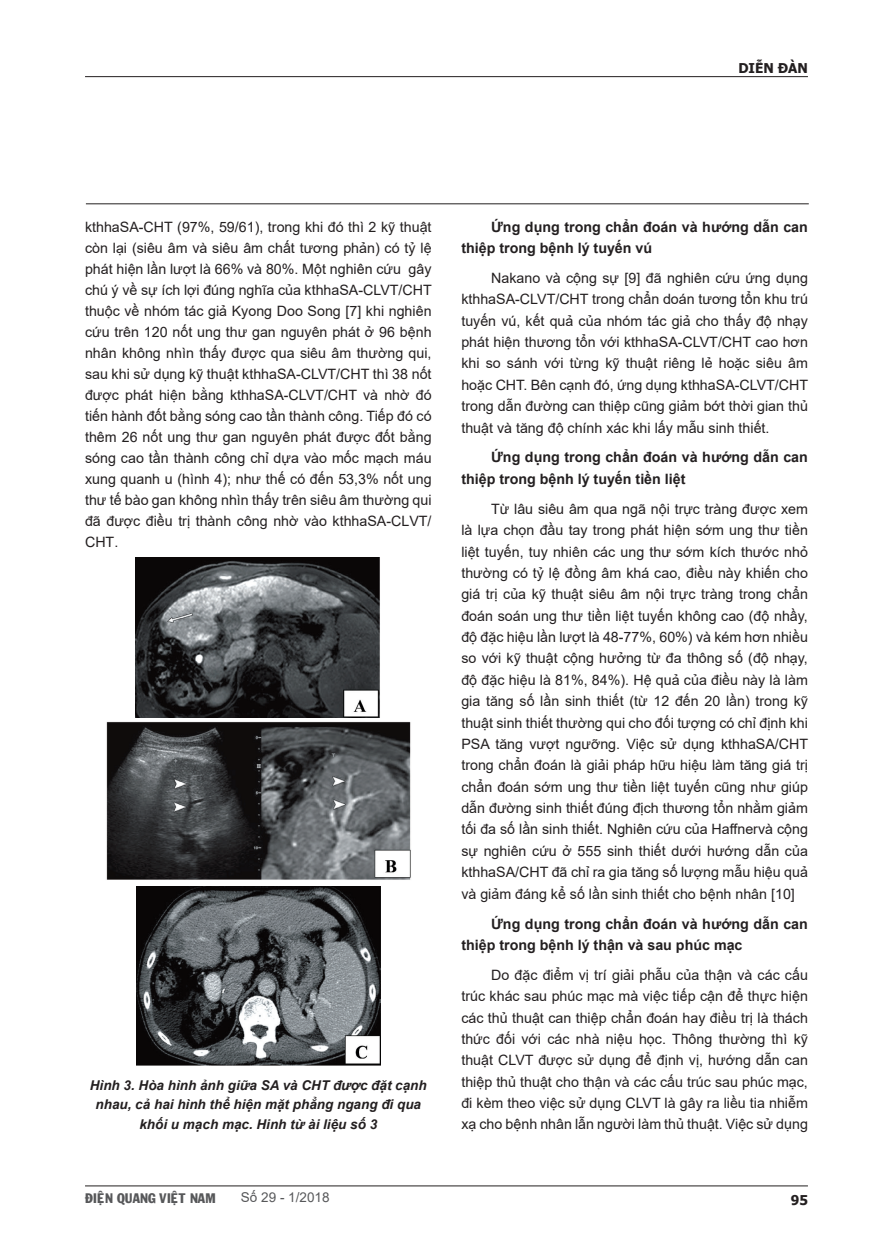
<style>
.page{position:relative;width:893px;height:1255px;background:#fff}
.page>*{position:absolute;margin:0;border:0;box-sizing:border-box;transform-origin:0 0}
.t1{font:14.25px/21.3px "Arial";color:#231f20;text-align:justify}
.t2{font:700 14.25px/21.3px "Arial";color:#231f20}
.hinhf{font:italic 700 13.5px/19.5px "Arial";color:#231f20;text-align:center}
.t3{font:13.5px "VNI Franko";color:#57585a}
.t4{font:13.5px "Arial";color:#57585a}
.t5{font:700 13.5px "Tahoma";color:#231f20}
</style>
<div class="page">
<hr style="left:85px;top:76px;width:723px;height:1px;background:#231f20">
<hr style="left:86px;top:203px;width:723px;height:1px;background:#231f20">
<hr style="left:85px;top:1185px;width:723px;height:1px;background:#231f20">
<img style="left:136px;top:558px;width:244px;height:160px">
<img style="left:106px;top:721px;width:305px;height:159px">
<img style="left:136px;top:886px;width:245px;height:179px">
<p class="t5" style="left:738px;top:58px;width:71px">DIỄN ĐÀN</p>
<p class="t1" style="left:85px;top:216px;width:348px">kthhaSA-CHT (97%, 59/61), trong khi đó thì 2 kỹ thuật còn lại (siêu âm và siêu âm chất tương phản) có tỷ lệ phát hiện lần lượt là 66% và 80%. Một nghiên cứu gây chú ý về sự ích lợi đúng nghĩa của kthhaSA-CLVT/CHT thuộc về nhóm tác giả Kyong Doo Song [7] khi nghiên cứu trên 120 nốt ung thư gan nguyên phát ở 96 bệnh nhân không nhìn thấy được qua siêu âm thường qui, sau khi sử dụng kỹ thuật kthhaSA-CLVT/CHT thì 38 nốt được phát hiện bằng kthhaSA-CLVT/CHT và nhờ đó tiến hành đốt bằng sóng cao tần thành công. Tiếp đó có thêm 26 nốt ung thư gan nguyên phát được đốt bằng sóng cao tần thành công chỉ dựa vào mốc mạch máu xung quanh u (hình 4); như thế có đến 53,3% nốt ung thư tế bào gan không nhìn thấy trên siêu âm thường qui đã được điều trị thành công nhờ vào kthhaSA-CLVT/ CHT.</p>
<p class="hinhf" style="left:90px;top:1075px;width:338px">Hình 3. Hòa hình ảnh giữa SA và CHT được đặt cạnh nhau, cả hai hình thể hiện mặt phẳng ngang đi qua khối u mạch mạc. Hinh từ ài liệu số 3</p>
<p class="t2" style="left:461px;top:216px;width:348px;text-indent:30px">Ứng dụng trong chẩn đoán và hướng dẫn can thiệp trong bệnh lý tuyến vú</p>
<p class="t1" style="left:461px;top:267px;width:348px;text-indent:30px">Nakano và cộng sự [9] đã nghiên cứu ứng dụng kthhaSA-CLVT/CHT trong chẩn doán tương tổn khu trú tuyến vú, kết quả của nhóm tác giả cho thấy độ nhạy phát hiện thương tổn với kthhaSA-CLVT/CHT cao hơn khi so sánh với từng kỹ thuật riêng lẻ hoặc siêu âm hoặc CHT. Bên cạnh đó, ứng dụng kthhaSA-CLVT/CHT trong dẫn đường can thiệp cũng giảm bớt thời gian thủ thuật và tăng độ chính xác khi lấy mẫu sinh thiết.</p>
<p class="t2" style="left:461px;top:447px;width:348px;text-indent:30px">Ứng dụng trong chẩn đoán và hướng dẫn can thiệp trong bệnh lý tuyến tiền liệt</p>
<p class="t1" style="left:461px;top:498px;width:348px;text-indent:30px">Từ lâu siêu âm qua ngã nội trực tràng được xem là lựa chọn đầu tay trong phát hiện sớm ung thư tiền liệt tuyến, tuy nhiên các ung thư sớm kích thước nhỏ thường có tỷ lệ đồng âm khá cao, điều này khiến cho giá trị của kỹ thuật siêu âm nội trực tràng trong chẩn đoán soán ung thư tiền liệt tuyến không cao (độ nhầy, độ đặc hiệu lần lượt là 48-77%, 60%) và kém hơn nhiều so với kỹ thuật cộng hưởng từ đa thông số (độ nhạy, độ đặc hiệu là 81%, 84%). Hệ quả của điều này là làm gia tăng số lần sinh thiết (từ 12 đến 20 lần) trong kỹ thuật sinh thiết thường qui cho đối tượng có chỉ định khi PSA tăng vượt ngưỡng. Việc sử dụng kthhaSA/CHT trong chẩn đoán là giải pháp hữu hiệu làm tăng giá trị chẩn đoán sớm ung thư tiền liệt tuyến cũng như giúp dẫn đường sinh thiết đúng địch thương tổn nhằm giảm tối đa số lần sinh thiết. Nghiên cứu của Haffnervà cộng sự nghiên cứu ở 555 sinh thiết dưới hướng dẫn của kthhaSA/CHT đã chỉ ra gia tăng số lượng mẫu hiệu quả và giảm đáng kể số lần sinh thiết cho bệnh nhân [10]</p>
<p class="t2" style="left:461px;top:913px;width:348px;text-indent:30px">Ứng dụng trong chẩn đoán và hướng dẫn can thiệp trong bệnh lý thận và sau phúc mạc</p>
<p class="t1" style="left:461px;top:964px;width:348px;text-indent:30px">Do đặc điểm vị trí giải phẫu của thận và các cấu trúc khác sau phúc mạc mà việc tiếp cận để thực hiện các thủ thuật can thiệp chẩn đoán hay điều trị là thách thức đối với các nhà niệu học. Thông thường thì kỹ thuật CLVT được sử dụng để định vị, hướng dẫn can thiệp thủ thuật cho thận và các cấu trúc sau phúc mạc, đi kèm theo việc sử dụng CLVT là gây ra liều tia nhiễm xạ cho bệnh nhân lẫn người làm thủ thuật. Việc sử dụng</p>
<p class="t3" style="left:85px;top:1187px;width:132px">ÑIEÄN QUANG VIEÄT NAM</p>
<p class="t4" style="left:241px;top:1188px;width:90px">Số 29 - 1/2018</p>
<p class="t5" style="left:791px;top:1190px;width:19px">95</p>
</div>
